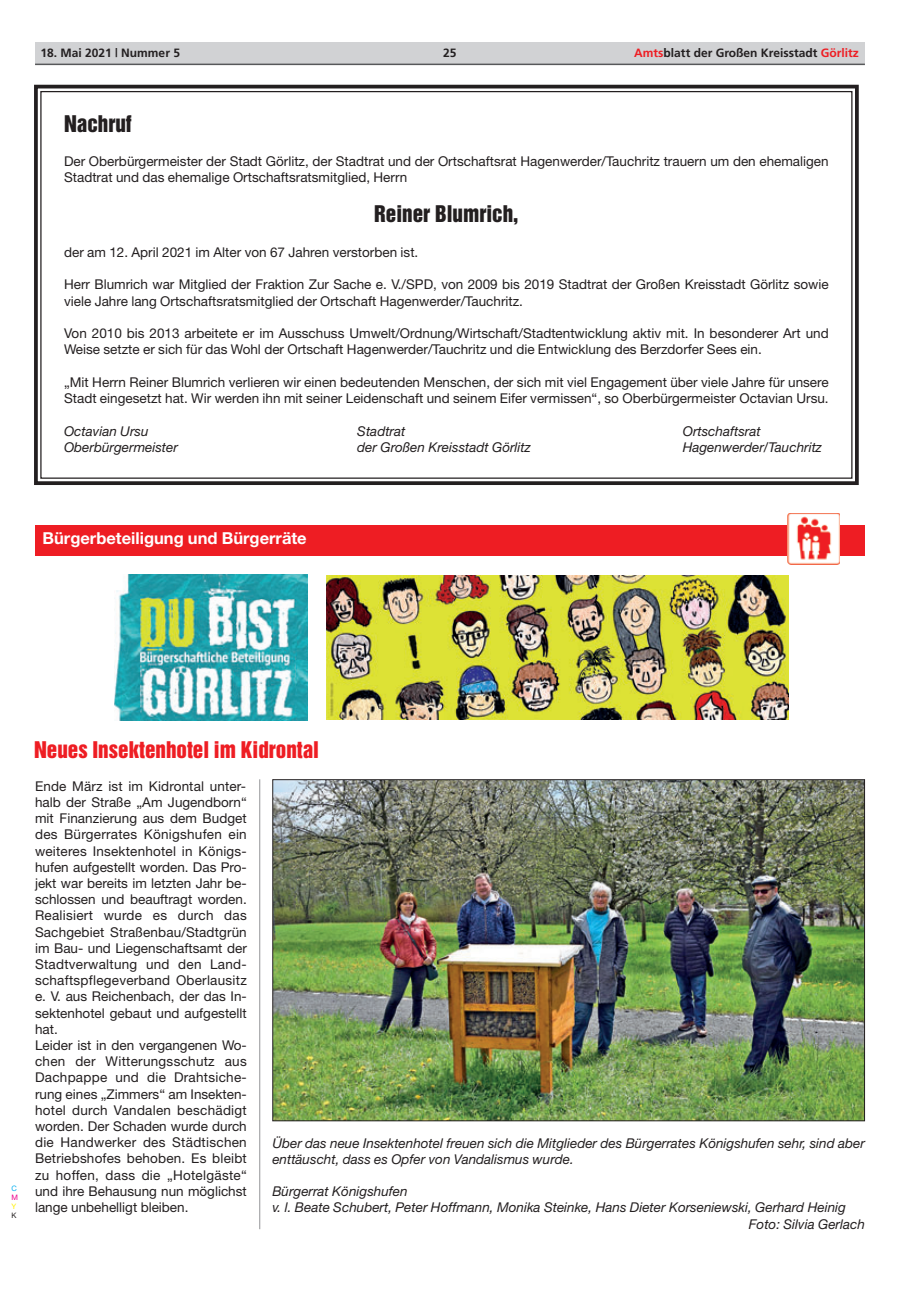
<style>
.page{position:relative;width:915px;height:1293px;background:#fff}
.page>*{position:absolute;margin:0;border:0;box-sizing:border-box;transform-origin:0 0}
.t1{font:21px "Helvetica Inserat";color:#ee1d23}
.t2{font:21px "Helvetica Inserat";color:#231f20}
.t3{font:700 16.5px "Helvetica Neue";color:#fff}
.t4{font:13.5px/16.2px "Helvetica Neue";color:#231f20}
.t5{font:italic 13.5px/16.2px "Helvetica Neue";color:#231f20}
.t6{font:700 12px "Frutiger";color:#231f20}
.t7{font:7.5px "Helvetica Neue";color:#00aeef}
.t8{font:7.5px "Helvetica Neue";color:#ed028c}
.t9{font:7.5px "Helvetica Neue";color:#fff101}
.t10{font:7.5px "Helvetica Neue";color:#231f20}
.s1{color:#ee1d23}
</style>
<div class="page">
<div style="left:35px;top:43px;width:829px;height:21px;background:#d1d2d4"></div>
<hr style="left:35px;top:64px;width:829px;height:1px;background:#57585a">
<div style="left:34px;top:85px;width:824px;height:400px;border:4px solid #231f20"></div>
<div style="left:35px;top:525px;width:829px;height:31px;background:#ee1d23"></div>
<img style="left:787px;top:513px;width:52px;height:51px">
<img style="left:326px;top:576px;width:462px;height:143px">
<img style="left:115px;top:574px;width:192px;height:146px">
<img style="left:274px;top:781px;width:588px;height:338px">
<hr style="left:259px;top:779px;width:1px;height:450px;background:#939598">
<p class="t6" style="left:40px;top:47px;width:141px">18. Mai 2021 | Nummer 5</p>
<p class="t6" style="left:443px;top:47px;width:15px">25</p>
<p class="t6" style="left:634px;top:47px;width:226px"><span class="s1">Amts</span>blatt der Großen Kreisstadt <span class="s1">Görlitz</span></p>
<h1 class="t2" style="left:64px;top:115px;width:69px">Nachruf</h1>
<p class="t4" style="left:64px;top:154px;width:765px">Der Oberbürgermeister der Stadt Görlitz, der Stadtrat und der Ortschaftsrat Hagenwerder/Tauchritz trauern um den ehemaligen<br>Stadtrat und das ehemalige Ortschaftsratsmitglied, Herrn</p>
<h1 class="t2" style="left:374px;top:205px;width:146px">Reiner Blumrich,</h1>
<p class="t4" style="left:64px;top:245px;width:356px">der am 12. April 2021 im Alter von 67 Jahren verstorben ist.</p>
<p class="t4" style="left:64px;top:278px;width:765px">Herr Blumrich war Mitglied der Fraktion Zur Sache e. V./SPD, von 2009 bis 2019 Stadtrat der Großen Kreisstadt Görlitz sowie viele Jahre lang Ortschaftsratsmitglied der Ortschaft Hagenwerder/Tauchritz.</p>
<p class="t4" style="left:64px;top:326px;width:765px">Von 2010 bis 2013 arbeitete er im Ausschuss Umwelt/Ordnung/Wirtschaft/Stadtentwicklung aktiv mit. In besonderer Art und<br>Weise setzte er sich für das Wohl der Ortschaft Hagenwerder/Tauchritz und die Entwicklung des Berzdorfer Sees ein.</p>
<p class="t4" style="left:64px;top:375px;width:765px">„Mit Herrn Reiner Blumrich verlieren wir einen bedeutenden Menschen, der sich mit viel Engagement über viele Jahre für unsere<br>Stadt eingesetzt hat. Wir werden ihn mit seiner Leidenschaft und seinem Eifer vermissen“, so Oberbürgermeister Octavian Ursu.</p>
<p class="t5" style="left:64px;top:424px;width:86px">Octavian Ursu</p>
<p class="t5" style="left:357px;top:424px;width:50px">Stadtrat</p>
<p class="t5" style="left:682px;top:424px;width:79px">Ortschaftsrat</p>
<p class="t5" style="left:64px;top:441px;width:115px">Oberbürgermeister</p>
<p class="t5" style="left:357px;top:441px;width:175px">der Großen Kreisstadt Görlitz</p>
<p class="t5" style="left:682px;top:441px;width:141px">Hagenwerder/Tauchritz</p>
<p class="t3" style="left:43px;top:533px;width:265px">Bürgerbeteiligung und Bürgerräte</p>
<p class="t7" style="left:11px;top:1185px;width:7px">C</p>
<p class="t8" style="left:11px;top:1194px;width:8px">M</p>
<p class="t9" style="left:11px;top:1203px;width:6px">Y</p>
<p class="t10" style="left:11px;top:1212px;width:7px">K</p>
<h1 class="t1" style="left:34px;top:741px;width:286px">Neues Insektenhotel im Kidrontal</h1>
<p class="t4" style="left:35px;top:779px;width:213px">Ende März ist im Kidrontal unter&shy;halb der Straße „Am Jugendborn“ mit Finanzierung aus dem Budget des Bürgerrates Königshufen ein weiteres Insektenhotel in Königs&shy;hufen aufgestellt worden. Das Pro&shy;jekt war bereits im letzten Jahr be&shy;schlossen und beauftragt worden.<br>Realisiert wurde es durch das<br>Sachgebiet Straßenbau/Stadtgrün im Bau- und Liegenschaftsamt der<br>Stadtverwaltung und den Land&shy;schaftspflegeverband Oberlausitz e. V. aus Reichenbach, der das In&shy;sektenhotel gebaut und aufgestellt hat.<br>Leider ist in den vergangenen Wo&shy;chen der Witterungsschutz aus<br>Dachpappe und die Drahtsiche&shy;rung eines „Zimmers“ am Insekten&shy;hotel durch Vandalen beschädigt worden. Der Schaden wurde durch die Handwerker des Städtischen<br>Betriebshofes behoben. Es bleibt zu hoffen, dass die „Hotelgäste“ und ihre Behausung nun möglichst lange unbehelligt bleiben.</p>
<p class="t5" style="left:272px;top:1136px;width:594px">Über das neue Insektenhotel freuen sich die Mitglieder des Bürgerrates Königshufen sehr, sind aber enttäuscht, dass es Opfer von Vandalismus wurde.</p>
<p class="t5" style="left:272px;top:1184px;width:137px">Bürgerrat Königshufen</p>
<p class="t5" style="left:272px;top:1201px;width:575px">v. l. Beate Schubert, Peter Hoffmann, Monika Steinke, Hans Dieter Korseniewski, Gerhard Heinig</p>
<p class="t5" style="left:748px;top:1217px;width:118px">Foto: Silvia Gerlach</p>
</div>
